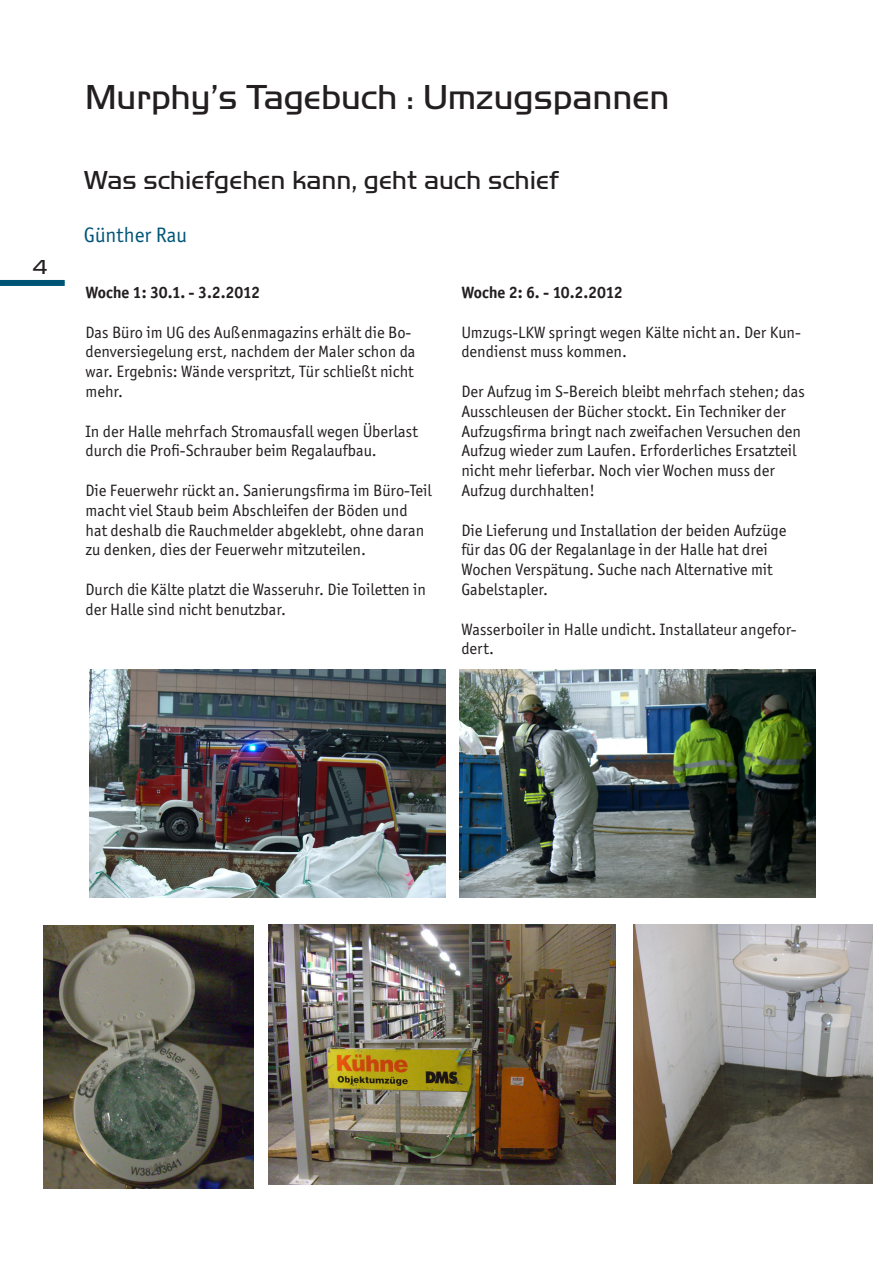
<style>
.page{position:relative;width:893px;height:1263px;background:#fff}
.page>*{position:absolute;margin:0;border:0;box-sizing:border-box;transform-origin:0 0}
.t1{font:300 36px "Handel Gothic EFOP";color:#231f20}
.t2{font:300 27px "Handel Gothic EFOP";color:#231f20}
.t3{font:21px "Officina Sans ITC Std";color:#057}
.t4{font:300 21px "Handel Gothic EFOP";color:#231f20}
.t5{font:16.5px/19.8px "Officina Sans ITC Std";color:#231f20}
.t6{font:700 16.5px "Officina Sans ITC Std";letter-spacing:-.005em;color:#231f20}
</style>
<div class="page">
<div style="left:0;top:280px;width:65px;height:6px;background:#057"></div>
<img style="left:268px;top:924px;width:348px;height:261px">
<img style="left:90px;top:669px;width:356px;height:228px">
<img style="left:460px;top:669px;width:356px;height:228px">
<img style="left:633px;top:924px;width:239px;height:260px">
<img style="left:43px;top:926px;width:211px;height:262px">
<p class="t4" style="left:32px;top:254px;width:16px">4</p>
<h1 class="t1" style="left:85px;top:75px;width:586px">Murphy’s Tagebuch : Umzugspannen</h1>
<h2 class="t2" style="left:84px;top:164px;width:477px">Was schiefgehen kann, geht auch schief</h2>
<p class="t3" style="left:84px;top:223px;width:105px">Günther Rau</p>
<p class="t6" style="left:85px;top:282px;width:176px">Woche 1: 30.1. - 3.2.2012</p>
<p class="t5" style="left:85px;top:322px;width:332px">Das Büro im UG des Außenmagazins erhält die Bo&shy;denversiegelung erst, nachdem der Maler schon da war. Ergebnis: Wände verspritzt, Tür schließt nicht mehr.</p>
<p class="t5" style="left:85px;top:421px;width:334px">In der Halle mehrfach Stromausfall wegen Überlast durch die Profi-Schrauber beim Regalaufbau.</p>
<p class="t5" style="left:85px;top:480px;width:348px">Die Feuerwehr rückt an. Sanierungsfirma im Büro-Teil macht viel Staub beim Abschleifen der Böden und hat deshalb die Rauchmelder abgeklebt, ohne daran zu denken, dies der Feuerwehr mitzuteilen.</p>
<p class="t5" style="left:85px;top:579px;width:342px">Durch die Kälte platzt die Wasseruhr. Die Toiletten in der Halle sind nicht benutzbar.</p>
<p class="t6" style="left:461px;top:282px;width:163px">Woche 2: 6. - 10.2.2012</p>
<p class="t5" style="left:461px;top:322px;width:341px">Umzugs-LKW springt wegen Kälte nicht an. Der Kun&shy;dendienst muss kommen.</p>
<p class="t5" style="left:461px;top:381px;width:345px">Der Aufzug im S-Bereich bleibt mehrfach stehen; das Ausschleusen der Bücher stockt. Ein Techniker der Aufzugsfirma bringt nach zweifachen Versuchen den Aufzug wieder zum Laufen. Erforderliches Ersatzteil nicht mehr lieferbar. Noch vier Wochen muss der Aufzug durchhalten!</p>
<p class="t5" style="left:461px;top:520px;width:327px">Die Lieferung und Installation der beiden Aufzüge für das OG der Regalanlage in der Halle hat drei Wochen Verspätung. Suche nach Alternative mit Gabelstapler.</p>
<p class="t5" style="left:461px;top:619px;width:337px">Wasserboiler in Halle undicht. Installateur angefor&shy;dert.</p>
</div>
